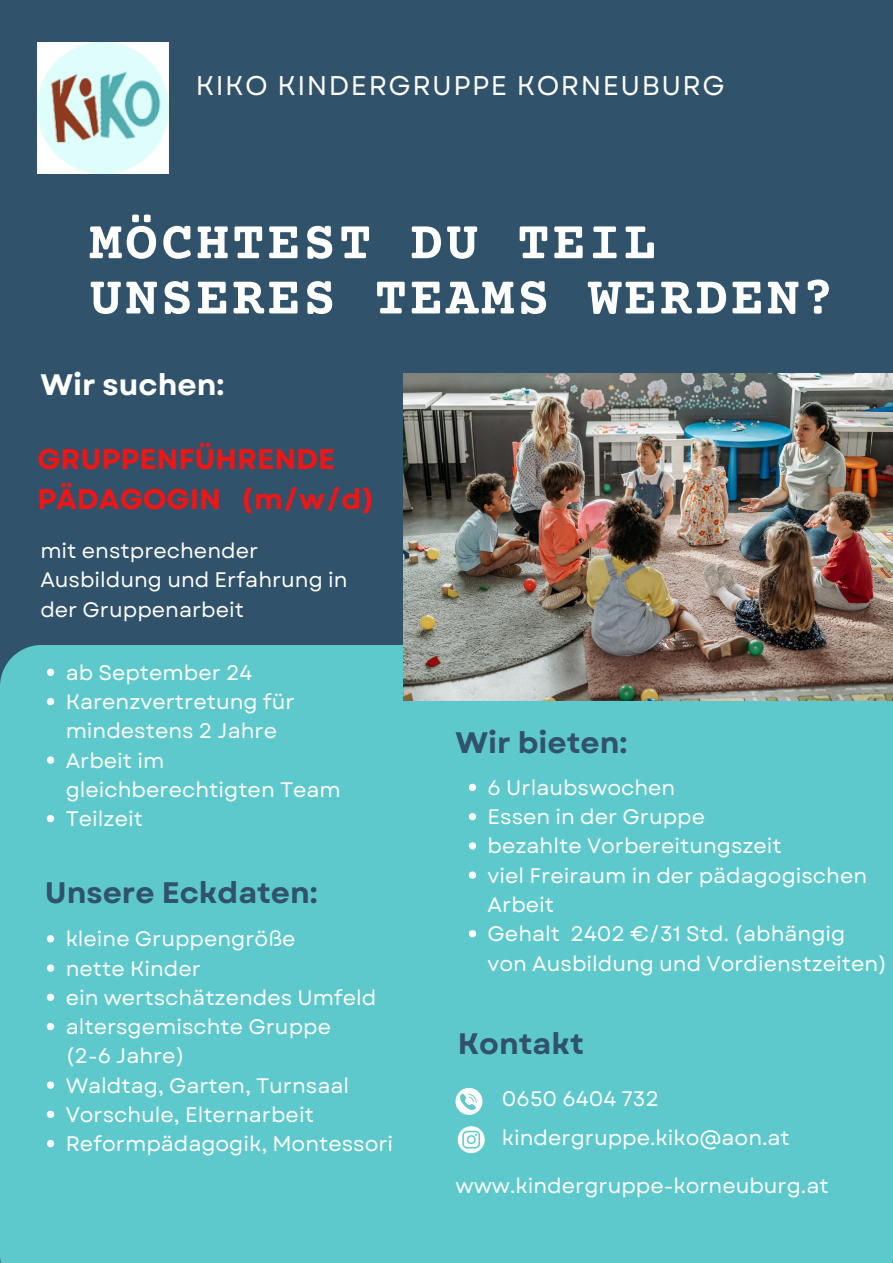
<style>
.page{position:relative;width:893px;height:1263px;background:#30526a}
.page>*{position:absolute;margin:0;border:0;box-sizing:border-box;transform-origin:0 0}
.t1{font:700 54.75px/55.3px "Courier Prime";letter-spacing:.05em;color:#fff}
.t2{font:700 29.62px "Garet";color:#30526a}
.t3{font:700 29.62px "Garet";color:#fff}
.t4{font:700 28.42px/39.4px "Garet";color:#f11515}
.t5{font:27px "Garet";letter-spacing:.055em;color:#fff}
.t6{font:21px/29.2px "Garet";color:#fff}
</style>
<div class="page">
<div style="left:0;top:645px;width:893px;height:618px;background:#5ec9cc"></div>
<svg style="left:455px;top:1088px;width:27px;height:27px"></svg>
<svg style="left:458px;top:1126px;width:27px;height:27px"></svg>
<img style="left:404px;top:373px;width:489px;height:327px">
<img style="left:37px;top:43px;width:131px;height:131px">
<svg style="left:47px;top:935px;width:7px;height:7px"></svg>
<svg style="left:47px;top:964px;width:7px;height:8px"></svg>
<svg style="left:47px;top:994px;width:7px;height:7px"></svg>
<svg style="left:47px;top:1023px;width:7px;height:7px"></svg>
<svg style="left:47px;top:1081px;width:7px;height:8px"></svg>
<svg style="left:47px;top:1111px;width:7px;height:7px"></svg>
<svg style="left:47px;top:1140px;width:7px;height:7px"></svg>
<svg style="left:469px;top:784px;width:7px;height:7px"></svg>
<svg style="left:469px;top:813px;width:7px;height:7px"></svg>
<svg style="left:469px;top:842px;width:7px;height:7px"></svg>
<svg style="left:469px;top:871px;width:7px;height:8px"></svg>
<svg style="left:469px;top:930px;width:7px;height:7px"></svg>
<svg style="left:47px;top:669px;width:7px;height:7px"></svg>
<svg style="left:47px;top:698px;width:7px;height:7px"></svg>
<svg style="left:47px;top:756px;width:7px;height:8px"></svg>
<svg style="left:47px;top:815px;width:7px;height:7px"></svg>
<p class="t5" style="left:196px;top:66px;width:530px">KIKO KINDERGRUPPE KORNEUBURG</p>
<h3 class="t1" style="left:89px;top:218px;width:747px">MÖCHTEST DU TEIL<br>UNSERES TEAMS WERDEN?</h3>
<p class="t3" style="left:40px;top:363px;width:185px">Wir suchen:</p>
<p class="t4" style="left:37px;top:440px;width:339px">GRUPPENFÜHRENDE<br>PÄDAGOGIN (m/w/d)</p>
<h3 class="t6" style="left:40px;top:536px;width:309px">mit enstprechender<br>Ausbildung und Erfahrung in der Gruppenarbeit</h3>
<p class="t6" style="left:66px;top:658px;width:188px">ab September 24</p>
<h3 class="t6" style="left:66px;top:687px;width:230px">Karenzvertretung für mindestens 2 Jahre</h3>
<p class="t6" style="left:66px;top:746px;width:277px">Arbeit im gleichberechtigten Team</p>
<p class="t6" style="left:66px;top:804px;width:79px">Teilzeit</p>
<p class="t2" style="left:45px;top:872px;width:274px">Unsere Eckdaten:</p>
<p class="t6" style="left:66px;top:924px;width:231px">kleine Gruppengröße</p>
<p class="t6" style="left:66px;top:954px;width:137px">nette Kinder</p>
<p class="t6" style="left:66px;top:983px;width:312px">ein wertschätzendes Umfeld</p>
<p class="t6" style="left:66px;top:1012px;width:267px">altersgemischte Gruppe (2-6 Jahre)</p>
<p class="t6" style="left:66px;top:1071px;width:285px">Waldtag, Garten, Turnsaal</p>
<h3 class="t6" style="left:66px;top:1100px;width:250px">Vorschule, Elternarbeit</h3>
<p class="t6" style="left:66px;top:1129px;width:329px">Reformpädagogik, Montessori</p>
<p class="t2" style="left:455px;top:721px;width:173px">Wir bieten:</p>
<p class="t6" style="left:487px;top:773px;width:189px">6 Urlaubswochen</p>
<p class="t6" style="left:487px;top:802px;width:219px">Essen in der Gruppe</p>
<p class="t6" style="left:487px;top:832px;width:296px">bezahlte Vorbereitungszeit</p>
<p class="t6" style="left:487px;top:861px;width:381px">viel Freiraum in der pädagogischen<br>Arbeit</p>
<p class="t6" style="left:487px;top:919px;width:401px">Gehalt 2402 €/31 Std. (abhängig von Ausbildung und Vordienstzeiten)</p>
<p class="t2" style="left:458px;top:1022px;width:128px">Kontakt</p>
<h3 class="t6" style="left:502px;top:1084px;width:159px">0650 6404 732</h3>
<p class="t6" style="left:502px;top:1123px;width:289px">kindergruppe.kiko@aon.at</p>
<p class="t6" style="left:455px;top:1171px;width:375px">www.kindergruppe-korneuburg.at</p>
</div>
